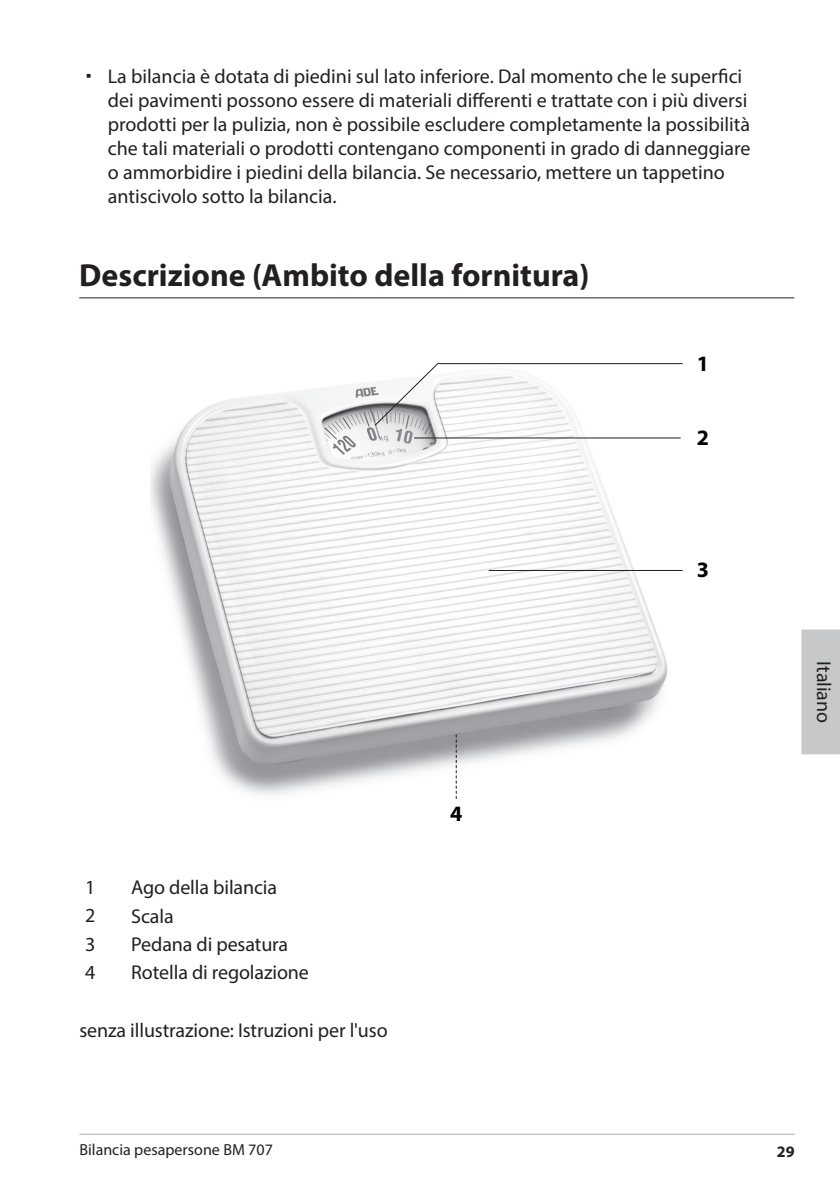
<style>
.page{position:relative;width:840px;height:1191px;background:#fff}
.page>*{position:absolute;margin:0;border:0;box-sizing:border-box;transform-origin:0 0}
.t1{font:700 32px "Myriad Pro";color:#231f20}
.t2{font:700 22px "Myriad Pro";color:#000}
.t3{font:20px/24px "Myriad Pro";color:#231f20}
.t4{font:16px "Myriad Pro";color:#231f20}
.t5{font:700 16px "Myriad Pro";color:#231f20}
</style>
<div class="page">
<hr style="left:79px;top:1133px;width:715px;height:1px;background:#adaeb2">
<div style="left:801px;top:629px;width:38px;height:125px;background:#c7c8ca"></div>
<hr style="left:79px;top:297px;width:714px;height:1px;background:#231f20">
<img style="left:150px;top:364px;width:527px;height:435px">
<hr style="left:414px;top:437px;width:266px;height:1px;background:#231f20">
<svg style="left:455px;top:734px;width:1px;height:65px"></svg>
<hr style="left:488px;top:570px;width:194px;height:1px;background:#231f20">
<hr style="left:437px;top:363px;width:245px;height:1px;background:#231f20">
<svg style="left:373px;top:363px;width:66px;height:63px"></svg>
<p class="t3" style="left:108px;top:64px;width:643px">La bilancia è dotata di piedini sul lato inferiore. Dal momento che le superfici dei pavimenti possono essere di materiali differenti e trattate con i più diversi prodotti per la pulizia, non è possibile escludere completamente la possibilità che tali materiali o prodotti contengano componenti in grado di danneggiare o ammorbidire i piedini della bilancia. Se necessario, mettere un tappetino antiscivolo sotto la bilancia.</p>
<h1 class="t1" style="left:79px;top:254px;width:511px">Descrizione (Ambito della fornitura)</h1>
<p class="t2" style="left:696px;top:349px;width:14px">1</p>
<p class="t2" style="left:696px;top:423px;width:14px">2</p>
<p class="t3" style="left:85px;top:875px;width:12px">1</p>
<p class="t3" style="left:131px;top:875px;width:147px">Ago della bilancia</p>
<p class="t3" style="left:85px;top:903px;width:12px">2</p>
<p class="t3" style="left:131px;top:903px;width:44px">Scala</p>
<p class="t3" style="left:85px;top:932px;width:12px">3</p>
<p class="t3" style="left:131px;top:932px;width:158px">Pedana di pesatura</p>
<p class="t3" style="left:85px;top:960px;width:12px">4</p>
<p class="t3" style="left:131px;top:960px;width:179px">Rotella di regolazione</p>
<p class="t3" style="left:79px;top:1017px;width:309px">senza illustrazione: Istruzioni per l'uso</p>
<p class="t2" style="left:450px;top:799px;width:14px">4</p>
<p class="t2" style="left:696px;top:555px;width:14px">3</p>
<p class="t3" style="left:835px;top:661px;width:63px;rotate:90deg">Italiano</p>
<p class="t4" style="left:79px;top:1139px;width:195px">Bilancia pesapersone BM 707</p>
<p class="t5" style="left:776px;top:1140px;width:19px">29</p>
</div>
